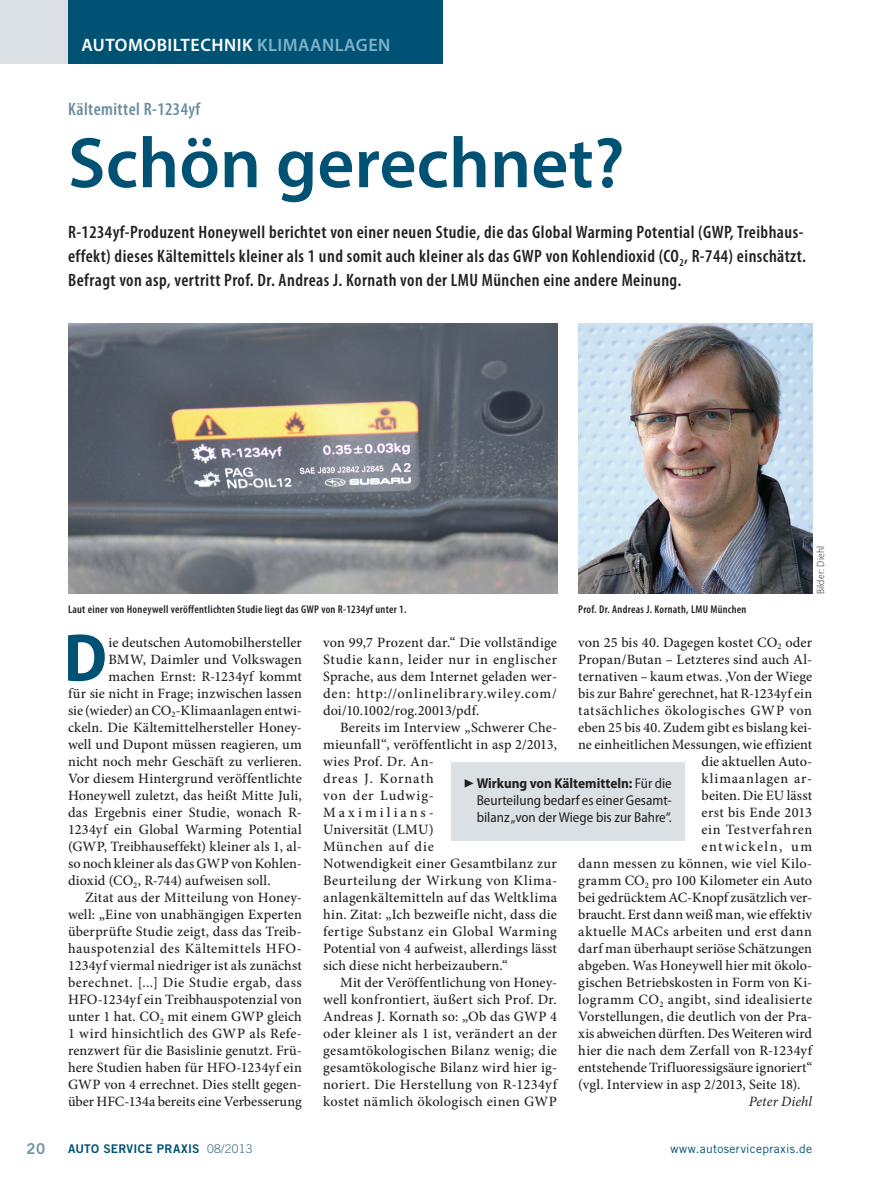
<style>
.page{position:relative;width:893px;height:1187px;background:#fff}
.page>*{position:absolute;margin:0;border:0;box-sizing:border-box;transform-origin:0 0}
.Titel_1{font:600 72px "Myriad Pro";color:#005274}
.Grundtext_Initial_3Z{font:700 semi-condensed 68.1px "Myriad Pro";color:#005274}
.Vorspann{font:600 condensed 18px/24px "Myriad Pro";letter-spacing:.025em;color:#231f20}
.Rubrik{font:600 18px "Myriad Pro";letter-spacing:.03em;color:#fff}
.Dachzeile_1{font:600 condensed 18px "Myriad Pro";letter-spacing:.025em;color:#6a8d9c}
.Pagina{font:15px "Trade Gothic LT Std Bd 2";color:#7195a6}
.Grundtext_Einzug{font:500 14.25px/17px "Minion Pro";letter-spacing:.015em;color:#231f20;text-align:justify}
.Grundtext_Initial_3Z-2{font:500 14.25px "Minion Pro";letter-spacing:.005em;color:#231f20}
.Grundtext_Einzug-2{font:500 14.25px "Minion Pro";letter-spacing:-.005em;color:#231f20}
.Aufzählung_Zeichen_2{font:semi-condensed 14.25px/17px "Myriad Pro";color:#231f20;text-align:justify}
.Grundtext_Einzug-3{font:500 14.25px "Minion Pro";letter-spacing:-.01em;color:#231f20}
.Grundtext_Einzug-4{font:500 14.25px "Minion Pro";letter-spacing:.045em;color:#231f20}
.Grundtext_Einzug-5{font:500 14.25px "Minion Pro";letter-spacing:.04em;color:#231f20}
.Grundtext_Einzug-6{font:500 14.25px "Minion Pro";letter-spacing:.06em;color:#231f20}
.Grundtext_Einzug-7{font:500 14.25px "Minion Pro";letter-spacing:.1em;color:#231f20}
.Grundtext_Einzug-8{font:italic 14.25px "Minion Pro";letter-spacing:.01em;color:#231f20}
.Fusszeile{font:12px "Trade Gothic LT Std Bd 2";letter-spacing:.02em;color:#005274}
.Internetverweis{font:12px "Trade Gothic LT Std";letter-spacing:.03em;color:#005274}
.Bildunterschrift{font:600 condensed 11.25px "Myriad Pro";letter-spacing:.025em;color:#231f20}
.Bildquelle{font:300 semi-condensed 10.5px "Myriad Pro";letter-spacing:.025em;color:#231f20}
.s1{color:#7fb2c9}
.s2{font-family:"Minion Pro";font-stretch:normal;font-size:18px}
.s3{font-weight:700}
.s4{font-family:"Trade Gothic LT Std";font-weight:300;color:#456e80}
</style>
<div class="page">
<img style="left:68px;top:323px;width:489px;height:270px">
<img style="left:578px;top:323px;width:234px;height:270px">
<div style="left:451px;top:762px;width:234px;height:78px;background:#dae0e3"></div>
<div style="left:0;top:0;width:68px;height:64px;background:#dae0e3"></div>
<div style="left:68px;top:0;width:374px;height:64px;background:#005274"></div>
<p class="Rubrik" style="left:81px;top:34px;width:310px">AUTOMOBILTECHNIK <span class="s1">KLIMAANLAGEN</span></p>
<p class="Dachzeile_1" style="left:68px;top:99px;width:134px">Kältemittel R-1234yf</p>
<p class="Titel_1" style="left:68px;top:117px;width:558px">Schön gerechnet?</p>
<p class="Vorspann" style="left:68px;top:220px;width:739px">R-1234yf-Produzent Honeywell berichtet von einer neuen Studie, die das Global Warming Potential (GWP, Treibhaus&shy;effekt) dieses Kältemittels kleiner als 1 und somit auch kleiner als das GWP von Kohlendioxid (CO<sub>2</sub>, R-744) einschätzt.<br>Befragt von asp, vertritt Prof. Dr. Andreas J. Kornath von der LMU München eine andere Meinung.</p>
<p class="Bildunterschrift" style="left:68px;top:602px;width:340px">Laut einer von Honeywell veröffentlichten Studie liegt das GWP von R-1234yf unter 1.</p>
<p class="Bildunterschrift" style="left:578px;top:602px;width:170px">Prof. Dr. Andreas J. Kornath, LMU München</p>
<p class="Bildquelle" style="left:815px;top:594px;width:50px;rotate:-90deg">Bilder: Diehl</p>
<p class="Grundtext_Initial_3Z" style="left:64px;top:619px;width:45px">D</p>
<p class="Grundtext_Initial_3Z-2" style="left:109px;top:632px;width:195px">ie deutschen Automobilhersteller</p>
<p class="Grundtext_Initial_3Z-2" style="left:109px;top:649px;width:195px">BMW, Daimler und Volkswagen</p>
<p class="Grundtext_Initial_3Z-2" style="left:109px;top:666px;width:195px">machen Ernst: R-1234yf kommt</p>
<p class="Grundtext_Initial_3Z-2" style="left:68px;top:683px;width:235px">für sie nicht in Frage; inzwischen lassen</p>
<p class="Grundtext_Initial_3Z-2" style="left:68px;top:700px;width:235px">sie (wieder) an CO<sub>2</sub>-Klimaanlagen entwi-</p>
<p class="Grundtext_Initial_3Z-2" style="left:68px;top:717px;width:235px">ckeln. Die Kältemittelhersteller Honey-</p>
<p class="Grundtext_Initial_3Z-2" style="left:68px;top:734px;width:235px">well und Dupont müssen reagieren, um</p>
<p class="Grundtext_Initial_3Z-2" style="left:68px;top:751px;width:235px">nicht noch mehr Geschäft zu verlieren.</p>
<p class="Grundtext_Initial_3Z-2" style="left:68px;top:768px;width:235px">Vor diesem Hintergrund veröffentlichte</p>
<p class="Grundtext_Initial_3Z-2" style="left:68px;top:785px;width:235px">Honeywell zuletzt, das heißt Mitte Juli,</p>
<p class="Grundtext_Initial_3Z-2" style="left:68px;top:802px;width:235px">das Ergebnis einer Studie, wonach R-</p>
<p class="Grundtext_Initial_3Z-2" style="left:68px;top:819px;width:235px">1234yf ein Global Warming Potential</p>
<p class="Grundtext_Initial_3Z-2" style="left:68px;top:836px;width:235px">(GWP, Treibhauseffekt) kleiner als 1, al-</p>
<p class="Grundtext_Initial_3Z-2" style="left:68px;top:853px;width:235px">so noch kleiner als das GWP von Kohlen-</p>
<p class="Grundtext_Initial_3Z-2" style="left:68px;top:870px;width:204px">dioxid (CO<sub>2</sub>, R-744) aufweisen soll.</p>
<p class="Grundtext_Einzug" style="left:68px;top:888px;width:235px;text-indent:17px">Zitat aus der Mitteilung von Honey&shy;well: „Eine von unabhängigen Experten überprüfte Studie zeigt, dass das Treib&shy;hauspotenzial des Kältemittels HFO-1234yf viermal niedriger ist als zunächst berechnet. [...] Die Studie ergab, dass HFO-1234yf ein Treibhauspotenzial von unter 1 hat. CO<sub>2</sub> mit einem GWP gleich 1 wird hinsichtlich des GWP als Refe&shy;renzwert für die Basislinie genutzt. Frü&shy;here Studien haben für HFO-1234yf ein GWP von 4 errechnet. Dies stellt gegen&shy;über HFC-134a bereits eine Verbesserung</p>
<p class="Grundtext_Einzug" style="left:323px;top:633px;width:235px">von 99,7 Prozent dar.“ Die vollständige Studie kann, leider nur in englischer Sprache, aus dem Internet geladen wer&shy;den: http://onlinelibrary.wiley.com/ doi/10.1002/rog.20013/pdf.</p>
<p class="Grundtext_Einzug" style="left:323px;top:718px;width:235px;text-align:left;text-indent:17px">Bereits im Interview „Schwerer Che&shy;mieunfall“, veröffentlicht in asp 2/2013, wies Prof. Dr. An-<br>dreas J. Kornath<br>von der Ludwig-<br>Maximilians-<br>Universität (LMU)<br>München auf die<br>Notwendigkeit einer Gesamtbilanz zur<br>Beurteilung der Wirkung von Klima&shy;anlagenkältemitteln auf das Weltklima hin. Zitat: „Ich bezweifle nicht, dass die fertige Substanz ein Global Warming<br>Potential von 4 aufweist, allerdings lässt sich diese nicht herbeizaubern.“</p>
<p class="Grundtext_Einzug" style="left:323px;top:973px;width:235px;text-indent:17px">Mit der Veröffentlichung von Honey&shy;well konfrontiert, äußert sich Prof. Dr.<br>Andreas J. Kornath so: „Ob das GWP 4 oder kleiner als 1 ist, verändert an der gesamtökologischen Bilanz wenig; die gesamtökologische Bilanz wird hier ig&shy;noriert. Die Herstellung von R-1234yf kostet nämlich ökologisch einen GWP</p>
<p class="Grundtext_Einzug" style="left:578px;top:633px;width:235px">von 25 bis 40. Dagegen kostet CO<sub>2</sub> oder</p>
<p class="Grundtext_Einzug" style="left:578px;top:650px;width:235px">Propan/Butan – Letzteres sind auch Al-</p>
<p class="Grundtext_Einzug" style="left:578px;top:667px;width:235px">ternativen – kaum etwas. ‚Von der Wiege</p>
<p class="Grundtext_Einzug" style="left:578px;top:684px;width:235px">bis zur Bahre‘ gerechnet, hat R-1234yf ein</p>
<p class="Grundtext_Einzug-4" style="left:578px;top:700px;width:235px">tatsächliches ökologisches GWP von</p>
<p class="Grundtext_Einzug" style="left:578px;top:718px;width:235px">eben 25 bis 40. Zudem gibt es bislang kei-</p>
<p class="Grundtext_Einzug-2" style="left:578px;top:734px;width:235px">ne einheitlichen Messungen, wie effizient</p>
<p class="Grundtext_Einzug-2" style="left:702px;top:751px;width:112px">die aktuellen Auto-</p>
<p class="Grundtext_Einzug-6" style="left:702px;top:768px;width:112px">klimaanlagen ar-</p>
<p class="Grundtext_Einzug" style="left:702px;top:786px;width:112px">beiten. Die EU lässt</p>
<p class="Grundtext_Einzug" style="left:702px;top:803px;width:112px">erst bis Ende 2013</p>
<p class="Grundtext_Einzug-5" style="left:702px;top:819px;width:112px">ein Testverfahren</p>
<p class="Grundtext_Einzug-7" style="left:702px;top:836px;width:112px">entwickeln, um</p>
<p class="Grundtext_Einzug" style="left:578px;top:854px;width:235px">dann messen zu können, wie viel Kilo-</p>
<p class="Grundtext_Einzug" style="left:578px;top:871px;width:235px">gramm CO<sub>2</sub> pro 100 Kilometer ein Auto</p>
<p class="Grundtext_Einzug-2" style="left:578px;top:887px;width:235px">bei gedrücktem AC-Knopf zusätzlich ver-</p>
<p class="Grundtext_Einzug" style="left:578px;top:905px;width:235px">braucht. Erst dann weiß man, wie effektiv</p>
<p class="Grundtext_Einzug" style="left:578px;top:922px;width:235px">aktuelle MACs arbeiten und erst dann</p>
<p class="Grundtext_Einzug" style="left:578px;top:939px;width:235px">darf man überhaupt seriöse Schätzungen</p>
<p class="Grundtext_Einzug" style="left:578px;top:956px;width:235px">abgeben. Was Honeywell hier mit ökolo-</p>
<p class="Grundtext_Einzug" style="left:578px;top:973px;width:235px">gischen Betriebskosten in Form von Ki-</p>
<p class="Grundtext_Einzug" style="left:578px;top:990px;width:235px">logramm CO<sub>2</sub> angibt, sind idealisierte</p>
<p class="Grundtext_Einzug" style="left:578px;top:1008px;width:235px">Vorstellungen, die deutlich von der Pra-</p>
<p class="Grundtext_Einzug-3" style="left:578px;top:1023px;width:235px">xis abweichen dürften. Des Weiteren wird</p>
<p class="Grundtext_Einzug" style="left:578px;top:1042px;width:235px">hier die nach dem Zerfall von R-1234yf</p>
<p class="Grundtext_Einzug-2" style="left:578px;top:1057px;width:235px">entstehende Trifluoressigsäure ignoriert“</p>
<p class="Grundtext_Einzug" style="left:578px;top:1076px;width:224px">(vgl. Interview in asp 2/2013, Seite 18).</p>
<p class="Grundtext_Einzug-8" style="left:749px;top:1091px;width:65px">Peter Diehl</p>
<p class="Aufzählung_Zeichen_2" style="left:477px;top:775px;width:197px;text-indent:-13px"><span class="s2">▶</span> <span class="s3">Wirkung von Kältemitteln:</span> Für die Beurteilung bedarf es einer Gesamt&shy;bilanz „von der Wiege bis zur Bahre“.</p>
<p class="Pagina" style="left:27px;top:1139px;width:20px">20</p>
<p class="Fusszeile" style="left:68px;top:1141px;width:186px">AUTO SERVICE PRAXIS <span class="s4">08/2013</span></p>
<p class="Internetverweis" style="left:670px;top:1141px;width:143px">www.autoservicepraxis.de</p>
</div>
